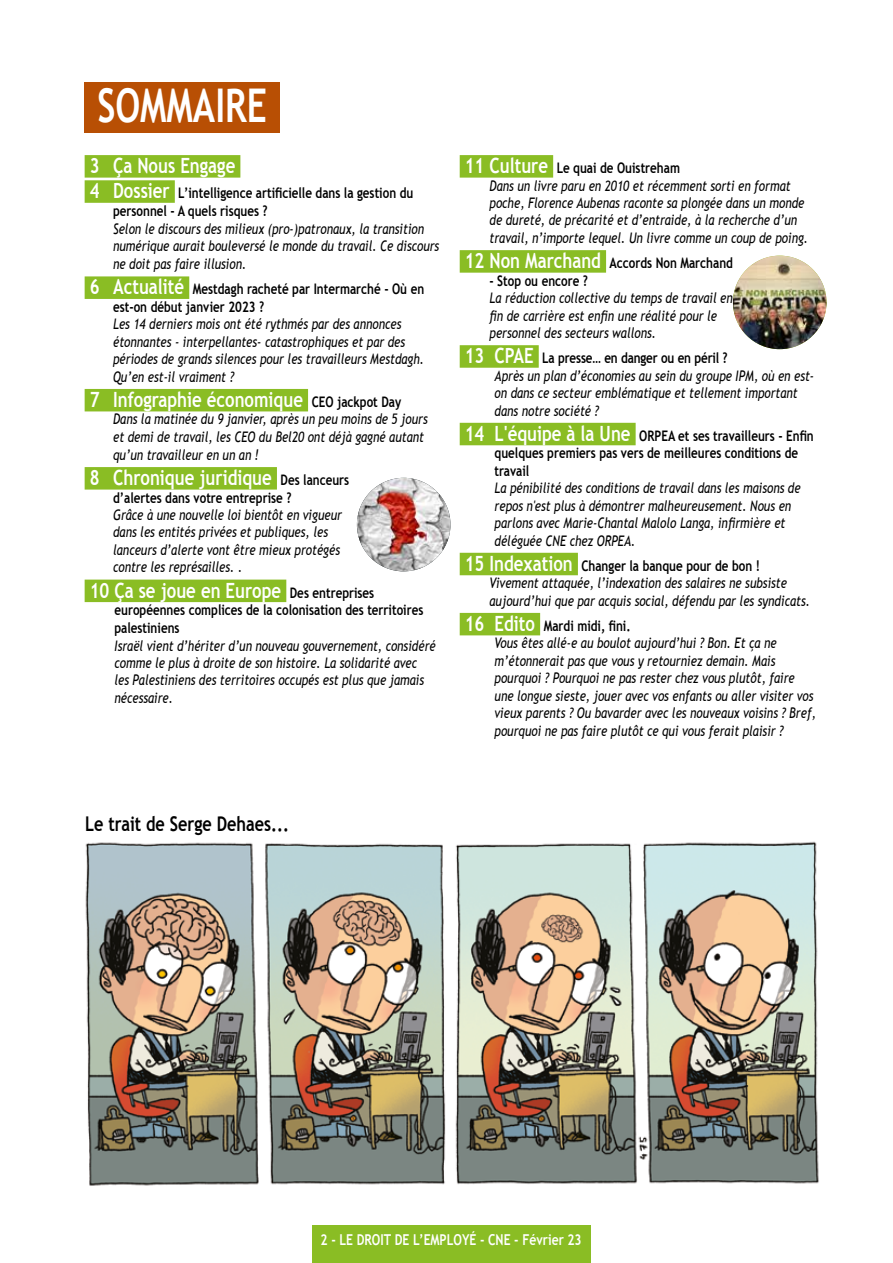
<style>
.page{position:relative;width:893px;height:1263px;background:#fff}
.page>*{position:absolute;margin:0;border:0;box-sizing:border-box;transform-origin:0 0}
.t1{font:700 46.5px "Trebuchet MS";color:#fff;scale:.76 1}
.t2{font:700 21px "Trebuchet MS";color:#fff;scale:.8 1}
.t3{font:700 20.25px "Trebuchet MS";color:#000;scale:.8 1}
.t4{font:700 15px "Trebuchet MS";color:#fff;scale:.81 1}
.t5{font:italic 14.55px/17.4px "Trebuchet MS";color:#000;scale:.8 1}
.t6{font:700 14.55px/17.4px "Trebuchet MS";color:#000;scale:.8 1}
.s1{font-size:21px;color:#fff}
.s2{font-size:14.55px;color:#000}
.s3{font-weight:700;font-style:normal;font-size:21px;color:#fff}
.s4{font-weight:700;font-style:normal}
</style>
<div class="page">
<div style="left:312px;top:1225px;width:278px;height:38px;background:#8abd24"></div>
<div style="left:85px;top:82px;width:195px;height:51px;background:#b84f04"></div>
<div style="left:85px;top:155px;width:155px;height:23px;background:#8abd24"></div>
<div style="left:85px;top:180px;width:90px;height:23px;background:#8abd24"></div>
<div style="left:85px;top:276px;width:104px;height:23px;background:#8abd24"></div>
<div style="left:85px;top:389px;width:223px;height:22px;background:#8abd24"></div>
<div style="left:85px;top:467px;width:192px;height:23px;background:#8abd24"></div>
<div style="left:85px;top:580px;width:201px;height:22px;background:#8abd24"></div>
<div style="left:460px;top:155px;width:93px;height:23px;background:#8abd24"></div>
<div style="left:460px;top:250px;width:146px;height:23px;background:#8abd24"></div>
<div style="left:460px;top:345px;width:79px;height:23px;background:#8abd24"></div>
<div style="left:460px;top:423px;width:176px;height:22px;background:#8abd24"></div>
<div style="left:460px;top:553px;width:118px;height:22px;background:#8abd24"></div>
<div style="left:460px;top:613px;width:80px;height:22px;background:#8abd24"></div>
<img style="left:85px;top:841px;width:734px;height:345px">
<img style="left:357px;top:478px;width:93px;height:93px;border-radius:47px">
<img style="left:733px;top:256px;width:93px;height:93px;border-radius:47px">
<h1 class="t1" style="left:97px;top:77px;width:224px">SOMMAIRE</h1>
<h2 class="t2" style="left:90px;top:153px;width:184px">3 Ça Nous Engage</h2>
<p class="t6" style="left:113px;top:184px;width:377px;line-height:18px;text-indent:-23px"><span class="s1">4 Dossier</span> L’intelligence artificielle dans la gestion du personnel - A quels risques ?</p>
<p class="t5" style="left:113px;top:220px;width:409px">Selon le discours des milieux (pro-)patronaux, la transition numérique aurait bouleversé le monde du travail. Ce discours ne doit pas faire illusion.</p>
<p class="t6" style="left:113px;top:281px;width:390px;text-indent:-23px"><span class="s1">6 Actualité</span> Mestdagh racheté par Intermarché - Où en est-on début janvier 2023 ?</p>
<p class="t5" style="left:113px;top:316px;width:390px">Les 14 derniers mois ont été rythmés par des annonces étonnantes - interpellantes- catastrophiques et par des périodes de grands silences pour les travailleurs Mestdagh.<br>Qu’en est-il vraiment ?</p>
<h2 class="t2" style="left:90px;top:386px;width:391px">7 Infographie économique <span class="s2">CEO jackpot Day</span></h2>
<p class="t5" style="left:113px;top:411px;width:395px">Dans la matinée du 9 janvier, après un peu moins de 5 jours et demi de travail, les CEO du Bel20 ont déjà gagné autant qu’un travailleur en un an !</p>
<h2 class="t2" style="left:90px;top:464px;width:326px">8 Chronique juridique <span class="s2">Des lanceurs</span></h2>
<p class="t6" style="left:113px;top:489px;width:224px">d’alertes dans votre entreprise ?</p>
<p class="t5" style="left:113px;top:506px;width:288px">Grâce à une nouvelle loi bientôt en vigueur dans les entités privées et publiques, les lanceurs d’alerte vont être mieux protégés contre les représailles. .</p>
<h2 class="t2" style="left:90px;top:577px;width:357px">10 Ça se joue en Europe <span class="s2">Des entreprises</span></h2>
<p class="t6" style="left:114px;top:601px;width:388px;line-height:18px">européennes complices de la colonisation des territoires palestiniens</p>
<p class="t5" style="left:114px;top:637px;width:403px">Israël vient d’hériter d’un nouveau gouvernement, considéré comme le plus à droite de son histoire. La solidarité avec<br>les Palestiniens des territoires occupés est plus que jamais nécessaire.</p>
<p class="t5" style="left:489px;top:159px;width:400px;text-indent:-25px"><span class="s3">11 Culture</span> <span class="s4">Le quai de Ouistreham<br></span>Dans un livre paru en 2010 et récemment sorti en format poche, Florence Aubenas raconte sa plongée dans un monde de dureté, de précarité et d’entraide, à la recherche d’un travail, n’importe lequel. Un livre comme un coup de poing.</p>
<p class="t6" style="left:465px;top:254px;width:337px"><span class="s1">12 Non Marchand</span> Accords Non Marchand</p>
<p class="t6" style="left:489px;top:272px;width:125px">- Stop ou encore ?</p>
<p class="t5" style="left:489px;top:289px;width:306px">La réduction collective du temps de travail en fin de carrière est enfin une réalité pour le personnel des secteurs wallons.</p>
<p class="t5" style="left:495px;top:349px;width:401px;text-indent:-30px"><span class="s3">13 CPAE</span> <span class="s4">La presse… en danger ou en péril ?<br></span>Après un plan d’économies au sein du groupe IPM, où en est&shy;on dans ce secteur emblématique et tellement important dans notre société ?</p>
<p class="t6" style="left:495px;top:427px;width:401px;text-indent:-30px"><span class="s1">14 L'équipe à la Une</span> ORPEA et ses travailleurs - Enfin quelques premiers pas vers de meilleures conditions de travail</p>
<p class="t5" style="left:495px;top:479px;width:384px">La pénibilité des conditions de travail dans les maisons de repos n'est plus à démontrer malheureusement. Nous en parlons avec Marie-Chantal Malolo Langa, infirmière et déléguée CNE chez ORPEA.</p>
<p class="t5" style="left:489px;top:557px;width:402px;text-indent:-25px"><span class="s3">15 Indexation</span> <span class="s4">Changer la banque pour de bon !<br></span>Vivement attaquée, l’indexation des salaires ne subsiste aujourd’hui que par acquis social, défendu par les syndicats.</p>
<p class="t5" style="left:495px;top:617px;width:403px;text-indent:-30px"><span class="s3">16 Edito</span> <span class="s4">Mardi midi, fini.<br></span>Vous êtes allé-e au boulot aujourd’hui ? Bon. Et ça ne m’étonnerait pas que vous y retourniez demain. Mais pourquoi ? Pourquoi ne pas rester chez vous plutôt, faire une longue sieste, jouer avec vos enfants ou aller visiter vos vieux parents ? Ou bavarder avec les nouveaux voisins ? Bref, pourquoi ne pas faire plutôt ce qui vous ferait plaisir ?</p>
<h3 class="t3" style="left:85px;top:811px;width:256px">Le trait de Serge Dehaes...</h3>
<p class="t4" style="left:321px;top:1230px;width:324px">2 - LE DROIT DE L’EMPLOYÉ - CNE - Février 23</p>
</div>
